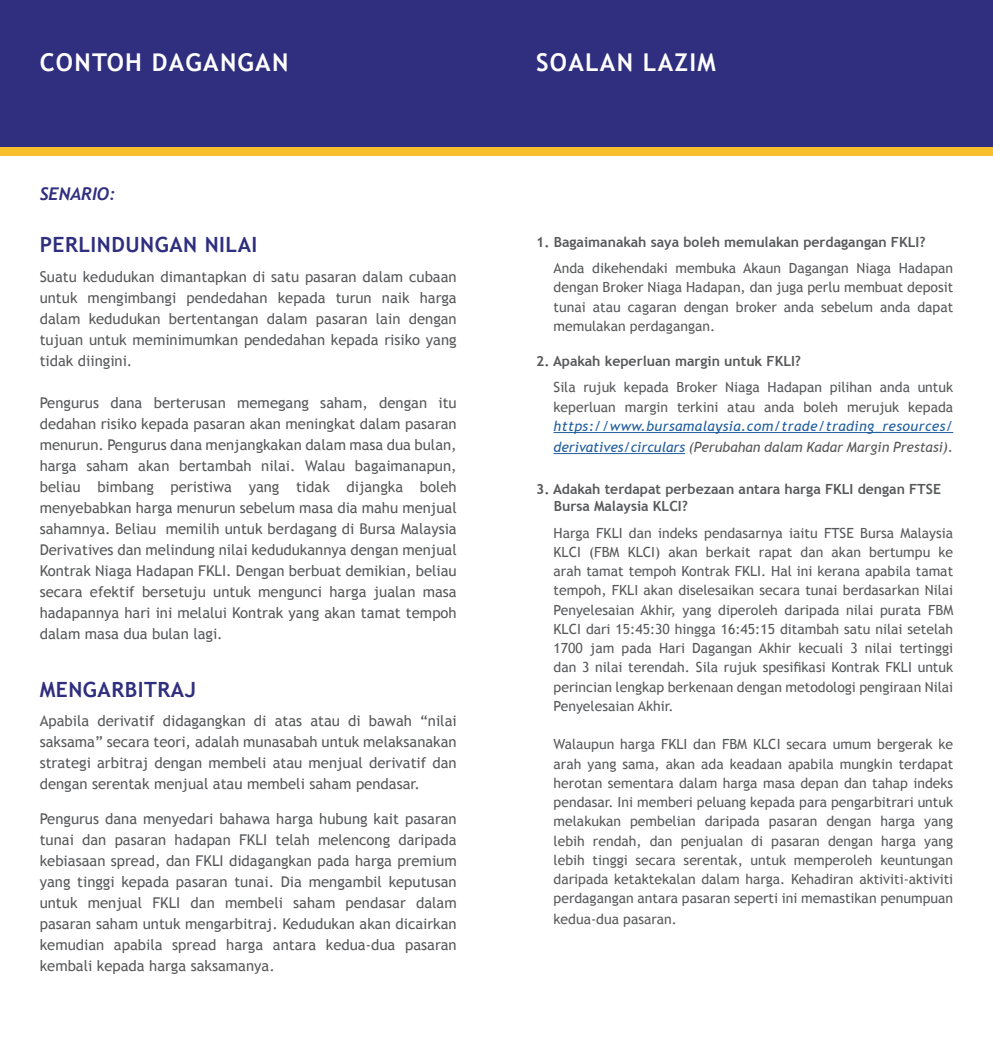
<style>
.page{position:relative;width:993px;height:1042px;background:#fff}
.page>*{position:absolute;margin:0;border:0;box-sizing:border-box;transform-origin:0 0}
.t1{font:700 24.5px "Trebuchet MS";letter-spacing:.05em;color:#fff}
.t2{font:700 21px "Trebuchet MS";letter-spacing:.025em;color:#2f2e7f}
.t3{font:italic 700 17.5px "Trebuchet";color:#2f2e7f}
.t4{font:14.88px/21px "Trebuchet MS";color:#58595b;text-align:justify}
.t5{font:14px/19.2px "Trebuchet MS";color:#58595b;text-align:justify}
.t6{font:700 14px/17.5px "Trebuchet MS";color:#58595b}
.t7{font:italic 14px/21px "Trebuchet MS";color:#215e9e}
.s1{color:#58595b}
</style>
<div class="page">
<hr style="left:553px;top:432px;width:399px;height:1px;background:#215e9e">
<hr style="left:553px;top:453px;width:131px;height:1px;background:#215e9e">
<div style="left:0;top:0;width:992px;height:153px;background:#2f2e7f"></div>
<div style="left:0;top:147px;width:992px;height:9px;background:#f8be2c"></div>
<h1 class="t1" style="left:40px;top:47px;width:250px">CONTOH DAGANGAN</h1>
<h1 class="t1" style="left:536px;top:47px;width:181px">SOALAN LAZIM</h1>
<p class="t3" style="left:40px;top:183px;width:77px">SENARIO:</p>
<h2 class="t2" style="left:40px;top:231px;width:219px">PERLINDUNGAN NILAI</h2>
<p class="t4" style="left:40px;top:266px;width:418px">Suatu kedudukan dimantapkan di satu pasaran dalam cubaan untuk mengimbangi pendedahan kepada turun naik harga dalam kedudukan bertentangan dalam pasaran lain dengan tujuan untuk meminimumkan pendedahan kepada risiko yang tidak diingini.</p>
<p class="t4" style="left:40px;top:392px;width:418px">Pengurus dana berterusan memegang saham, dengan itu dedahan risiko kepada pasaran akan meningkat dalam pasaran menurun. Pengurus dana menjangkakan dalam masa dua bulan, harga saham akan bertambah nilai. Walau bagaimanapun, beliau bimbang peristiwa yang tidak dijangka boleh menyebabkan harga menurun sebelum masa dia mahu menjual sahamnya. Beliau memilih untuk berdagang di Bursa Malaysia Derivatives dan melindung nilai kedudukannya dengan menjual Kontrak Niaga Hadapan FKLI. Dengan berbuat demikian, beliau secara efektif bersetuju untuk mengunci harga jualan masa hadapannya hari ini melalui Kontrak yang akan tamat tempoh dalam masa dua bulan lagi.</p>
<h2 class="t2" style="left:40px;top:676px;width:158px">MENGARBITRAJ</h2>
<p class="t4" style="left:40px;top:710px;width:418px">Apabila derivatif didagangkan di atas atau di bawah “nilai saksama” secara teori, adalah munasabah untuk melaksanakan strategi arbitraj dengan membeli atau menjual derivatif dan dengan serentak menjual atau membeli saham pendasar.</p>
<p class="t4" style="left:40px;top:808px;width:418px">Pengurus dana menyedari bahawa harga hubung kait pasaran tunai dan pasaran hadapan FKLI telah melencong daripada kebiasaan spread, dan FKLI didagangkan pada harga premium yang tinggi kepada pasaran tunai. Dia mengambil keputusan untuk menjual FKLI dan membeli saham pendasar dalam pasaran saham untuk mengarbitraj. Kedudukan akan dicairkan kemudian apabila spread harga antara kedua-dua pasaran kembali kepada harga saksamanya.</p>
<p class="t6" style="left:536px;top:233px;width:391px">1. Bagaimanakah saya boleh memulakan perdagangan FKLI?</p>
<p class="t5" style="left:553px;top:259px;width:401px">Anda dikehendaki membuka Akaun Dagangan Niaga Hadapan dengan Broker Niaga Hadapan, dan juga perlu membuat deposit tunai atau cagaran dengan broker anda sebelum anda dapat memulakan perdagangan.</p>
<p class="t6" style="left:536px;top:352px;width:266px">2. Apakah keperluan margin untuk FKLI?</p>
<p class="t5" style="left:553px;top:378px;width:401px">Sila rujuk kepada Broker Niaga Hadapan pilihan anda untuk keperluan margin terkini atau anda boleh merujuk kepada</p>
<p class="t7" style="left:553px;top:415px;width:401px">https://www.bursamalaysia.com/trade/trading_resources/ derivatives/circulars <span class="s1">(Perubahan dalam Kadar Margin Prestasi).</span></p>
<p class="t6" style="left:553px;top:480px;width:388px;text-indent:-18px">3. Adakah terdapat perbezaan antara harga FKLI dengan FTSE<br>Bursa Malaysia KLCI?</p>
<p class="t5" style="left:553px;top:523px;width:401px">Harga FKLI dan indeks pendasarnya iaitu FTSE Bursa Malaysia KLCI (FBM KLCI) akan berkait rapat dan akan bertumpu ke arah tamat tempoh Kontrak FKLI. Hal ini kerana apabila tamat tempoh, FKLI akan diselesaikan secara tunai berdasarkan Nilai Penyelesaian Akhir, yang diperoleh daripada nilai purata FBM KLCI dari 15:45:30 hingga 16:45:15 ditambah satu nilai setelah 1700 jam pada Hari Dagangan Akhir kecuali 3 nilai tertinggi dan 3 nilai terendah. Sila rujuk spesifikasi Kontrak FKLI untuk perincian lengkap berkenaan dengan metodologi pengiraan Nilai Penyelesaian Akhir.</p>
<p class="t5" style="left:553px;top:735px;width:401px">Walaupun harga FKLI dan FBM KLCI secara umum bergerak ke arah yang sama, akan ada keadaan apabila mungkin terdapat herotan sementara dalam harga masa depan dan tahap indeks pendasar. Ini memberi peluang kepada para pengarbitrari untuk melakukan pembelian daripada pasaran dengan harga yang lebih rendah, dan penjualan di pasaran dengan harga yang lebih tinggi secara serentak, untuk memperoleh keuntungan daripada ketaktekalan dalam harga. Kehadiran aktiviti-aktiviti perdagangan antara pasaran seperti ini memastikan penumpuan</p>
<p class="t5" style="left:553px;top:910px;width:125px">kedua-dua pasaran.</p>
</div>
